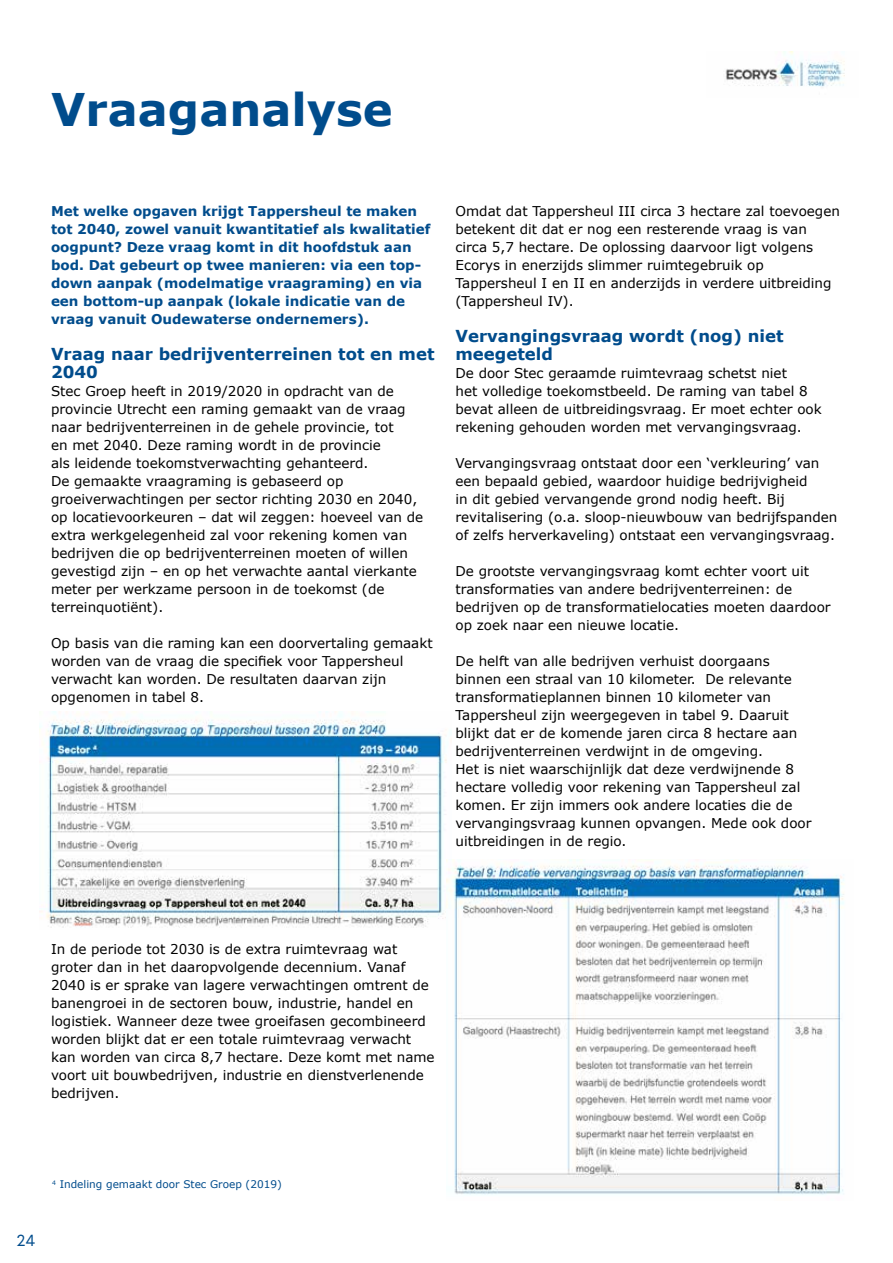
<style>
.page{position:relative;width:893px;height:1263px;background:#fff}
.page>*{position:absolute;margin:0;border:0;box-sizing:border-box;transform-origin:0 0}
.t1{font:700 45px "Verdana";color:#004c8c}
.t2{font:700 16.5px/18px "Verdana";color:#004c8c}
.t3{font:15px "Neue Hans Kendrick";color:#004c8c}
.t4{font:13.5px/18px "Verdana";color:#000}
.t5{font:700 13.5px/18px "Verdana";color:#004c8c}
.t6{font:10.5px "Verdana";color:#004c8c}
</style>
<div class="page">
<img style="left:725px;top:51px;width:120px;height:36px">
<img style="left:40px;top:711px;width:411px;height:217px">
<img style="left:447px;top:859px;width:397px;height:336px">
<h1 class="t1" style="left:51px;top:80px;width:343px">Vraaganalyse</h1>
<p class="t5" style="left:51px;top:202px;width:381px">Met welke opgaven krijgt Tappersheul te maken tot 2040, zowel vanuit kwantitatief als kwalitatief oogpunt? Deze vraag komt in dit hoofdstuk aan bod. Dat gebeurt op twee manieren: via een top&shy;down aanpak (modelmatige vraagraming) en via een bottom-up aanpak (lokale indicatie van de vraag vanuit Oudewaterse ondernemers).</p>
<p class="t2" style="left:51px;top:345px;width:385px">Vraag naar bedrijventerreinen tot en met<br>2040</p>
<p class="t4" style="left:51px;top:382px;width:374px">Stec Groep heeft in 2019/2020 in opdracht van de provincie Utrecht een raming gemaakt van de vraag naar bedrijventerreinen in de gehele provincie, tot<br>en met 2040. Deze raming wordt in de provincie<br>als leidende toekomstverwachting gehanteerd.<br>De gemaakte vraagraming is gebaseerd op groeiverwachtingen per sector richting 2030 en 2040, op locatievoorkeuren – dat wil zeggen: hoeveel van de extra werkgelegenheid zal voor rekening komen van bedrijven die op bedrijventerreinen moeten of willen gevestigd zijn – en op het verwachte aantal vierkante meter per werkzame persoon in de toekomst (de terreinquotiënt).</p>
<p class="t4" style="left:51px;top:634px;width:383px">Op basis van die raming kan een doorvertaling gemaakt worden van de vraag die specifiek voor Tappersheul verwacht kan worden. De resultaten daarvan zijn opgenomen in tabel 8.</p>
<p class="t4" style="left:455px;top:202px;width:386px">Omdat dat Tappersheul III circa 3 hectare zal toevoegen betekent dit dat er nog een resterende vraag is van circa 5,7 hectare. De oplossing daarvoor ligt volgens Ecorys in enerzijds slimmer ruimtegebruik op Tappersheul I en II en anderzijds in verdere uitbreiding (Tappersheul IV).</p>
<p class="t2" style="left:455px;top:327px;width:330px">Vervangingsvraag wordt (nog) niet meegeteld</p>
<p class="t4" style="left:455px;top:364px;width:368px">De door Stec geraamde ruimtevraag schetst niet<br>het volledige toekomstbeeld. De raming van tabel 8 bevat alleen de uitbreidingsvraag. Er moet echter ook rekening gehouden worden met vervangingsvraag.</p>
<p class="t4" style="left:455px;top:454px;width:383px">Vervangingsvraag ontstaat door een ‘verkleuring’ van een bepaald gebied, waardoor huidige bedrijvigheid<br>in dit gebied vervangende grond nodig heeft. Bij revitalisering (o.a. sloop-nieuwbouw van bedrijfspanden of zelfs herverkaveling) ontstaat een vervangingsvraag.</p>
<p class="t4" style="left:455px;top:562px;width:377px">De grootste vervangingsvraag komt echter voort uit transformaties van andere bedrijventerreinen: de bedrijven op de transformatielocaties moeten daardoor op zoek naar een nieuwe locatie.</p>
<p class="t4" style="left:455px;top:652px;width:357px">De helft van alle bedrijven verhuist doorgaans binnen een straal van 10 kilometer. De relevante transformatieplannen binnen 10 kilometer van Tappersheul zijn weergegeven in tabel 9. Daaruit blijkt dat er de komende jaren circa 8 hectare aan bedrijventerreinen verdwijnt in de omgeving.<br>Het is niet waarschijnlijk dat deze verdwijnende 8 hectare volledig voor rekening van Tappersheul zal komen. Er zijn immers ook andere locaties die de vervangingsvraag kunnen opvangen. Mede ook door uitbreidingen in de regio.</p>
<p class="t4" style="left:51px;top:940px;width:385px">In de periode tot 2030 is de extra ruimtevraag wat groter dan in het daaropvolgende decennium. Vanaf 2040 is er sprake van lagere verwachtingen omtrent de banengroei in de sectoren bouw, industrie, handel en logistiek. Wanneer deze twee groeifasen gecombineerd worden blijkt dat er een totale ruimtevraag verwacht kan worden van circa 8,7 hectare. Deze komt met name voort uit bouwbedrijven, industrie en dienstverlenende bedrijven.</p>
<p class="t3" style="left:16px;top:1226px;width:20px">24</p>
<p class="t6" style="left:52px;top:1178px;width:231px"><sup>4</sup> Indeling gemaakt door Stec Groep (2019)</p>
</div>
